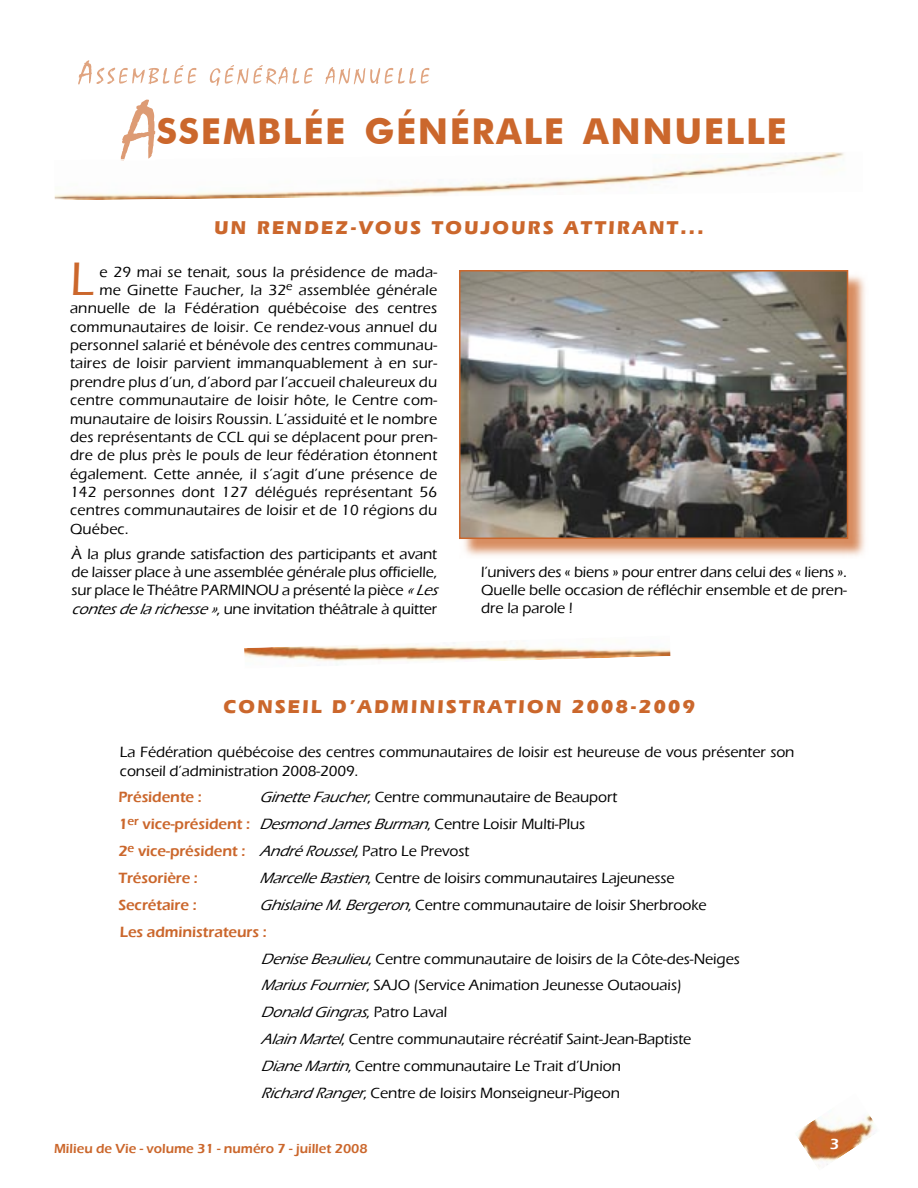
<style>
.page{position:relative;width:918px;height:1188px;background:#fff}
.page>*{position:absolute;margin:0;border:0;box-sizing:border-box;transform-origin:0 0}
.t1{font:500 48.3px "Eras ITC";color:#cb672c}
.t2{font:700 35.7px "Futura BT";letter-spacing:.045em;color:#cb672c}
.t3{font:700 19.5px "Eras IT Cby BT";letter-spacing:.12em;color:#cb672c}
.t4{font:500 15.3px/18.3px "Eras ITC";letter-spacing:-.005em;color:#000}
.t5{font:600 15.3px "Eras ITC";letter-spacing:-.005em;color:#cb672c}
.t6{font:italic 500 15.3px "Eras ITC";color:#000}
.t7{font:600 15.3px "Eras ITC";color:#fff}
.t8{font:600 13.5px "Eras ITC";color:#cb672c}
.s1{font-family:"Staccato 222 BT";font-weight:400;font-size:76.5px;color:#dd9b74}
.s2{font-style:italic}
.s3{font-weight:600;color:#cb672c}
.s4{font-style:normal}
</style>
<div class="page">
<img style="left:244px;top:642px;width:426px;height:23px">
<img style="left:796px;top:1114px;width:78px;height:53px">
<img style="left:54px;top:152px;width:790px;height:48px">
<svg style="left:78px;top:60px;width:351px;height:26px"></svg>
<img style="left:121px;top:159px;width:34px;height:2px">
<img style="left:462px;top:271px;width:403px;height:285px">
<svg style="left:459px;top:270px;width:389px;height:269px"></svg>
<h2 class="t2" style="left:121px;top:110px;width:667px"><span class="s1">A</span>SSEMBLÉE GÉNÉRALE ANNUELLE</h2>
<p class="t3" style="left:214px;top:215px;width:491px">UN RENDEZ-VOUS TOUJOURS ATTIRANT...</p>
<h1 class="t1" style="left:70px;top:252px;width:25px">L</h1>
<p class="t4" style="left:100px;top:263px;width:339px">e 29 mai se tenait, sous la présidence de mada-</p>
<p class="t4" style="left:100px;top:281px;width:339px">me Ginette Faucher, la 32<sup>e</sup> assemblée générale</p>
<p class="t4" style="left:70px;top:299px;width:369px">annuelle de la Fédération québécoise des centres</p>
<p class="t4" style="left:70px;top:318px;width:369px">communautaires de loisir. Ce rendez-vous annuel du</p>
<p class="t4" style="left:70px;top:336px;width:369px">personnel salarié et bénévole des centres communau-</p>
<p class="t4" style="left:70px;top:354px;width:369px">taires de loisir parvient immanquablement à en sur-</p>
<p class="t4" style="left:70px;top:373px;width:369px">prendre plus d’un, d’abord par l’accueil chaleureux du</p>
<p class="t4" style="left:70px;top:391px;width:369px">centre communautaire de loisir hôte, le Centre com-</p>
<p class="t4" style="left:70px;top:409px;width:369px">munautaire de loisirs Roussin. L’assiduité et le nombre</p>
<p class="t4" style="left:70px;top:428px;width:369px">des représentants de CCL qui se déplacent pour pren-</p>
<p class="t4" style="left:70px;top:446px;width:369px">dre de plus près le pouls de leur fédération étonnent</p>
<p class="t4" style="left:70px;top:465px;width:369px">également. Cette année, il s’agit d’une présence de</p>
<p class="t4" style="left:70px;top:483px;width:369px">142 personnes dont 127 délégués représentant 56</p>
<p class="t4" style="left:70px;top:501px;width:369px">centres communautaires de loisir et de 10 régions du</p>
<p class="t4" style="left:70px;top:520px;width:60px">Québec.</p>
<p class="t4" style="left:72px;top:545px;width:374px">À la plus grande satisfaction des participants et avant de laisser place à une assemblée générale plus officielle, sur place le Théâtre PARMINOU a présenté la pièce <span class="s2">«Les contesdelarichesse»</span>, une invitation théâtrale à quitter</p>
<p class="t4" style="left:481px;top:562px;width:367px;text-align:justify">l’univers des « biens » pour entrer dans celui des « liens ».<br>Quelle belle occasion de réfléchir ensemble et de pren&shy;dre la parole !</p>
<p class="t3" style="left:224px;top:695px;width:473px">CONSEIL D’ADMINISTRATION 2008-2009</p>
<p class="t4" style="left:120px;top:743px;width:676px">La Fédération québécoise des centres communautaires de loisir est heureuse de vous présenter son conseil d’administration 2008-2009.</p>
<p class="t5" style="left:118px;top:789px;width:85px">Présidente :</p>
<p class="t4" style="left:118px;top:784px;width:500px;line-height:26.8px;text-indent:141px"><span class="s2">GinetteFaucher</span>, Centre communautaire de Beauport <span class="s3">1</span><sup>er</sup> <span class="s3">vice-président :</span> <span class="s2">DesmondJamesBurman</span>, Centre Loisir Multi-Plus<br><span class="s3">2</span><sup>e</sup> <span class="s3">vice-président :</span> <span class="s2">AndréRoussel</span>, Patro Le Prevost<br><span class="s3">Trésorière :</span></p>
<p class="t4" style="left:259px;top:869px;width:417px"><span class="s2">MarcelleBastien</span>, Centre de loisirs communautaires Lajeunesse</p>
<p class="t5" style="left:118px;top:896px;width:80px">Secrétaire :</p>
<p class="t4" style="left:259px;top:896px;width:449px"><span class="s2">GhislaineM.Bergeron</span>, Centre communautaire de loisir Sherbrooke</p>
<p class="t5" style="left:120px;top:923px;width:148px">Les administrateurs :</p>
<p class="t4" style="left:261px;top:950px;width:480px"><span class="s2">DeniseBeaulieu</span>, Centre communautaire de loisirs de la Côte-des-Neiges</p>
<p class="t4" style="left:261px;top:976px;width:422px"><span class="s2">MariusFournier</span>, SAJO (Service Animation Jeunesse Outaouais)</p>
<p class="t6" style="left:261px;top:1004px;width:188px">DonaldGingras<span class="s4">, P a t r o L a v a l</span></p>
<p class="t4" style="left:261px;top:1030px;width:432px"><span class="s2">AlainMartel</span>, Centre communautaire récréatif Saint-Jean-Baptiste</p>
<p class="t4" style="left:261px;top:1057px;width:362px"><span class="s2">DianeMartin</span>, Centre communautaire Le Trait d’Union</p>
<p class="t4" style="left:261px;top:1084px;width:361px"><span class="s2">RichardRanger</span>, Centre de loisirs Monseigneur-Pigeon</p>
<p class="t8" style="left:54px;top:1141px;width:315px">Milieu de Vie - volume 31 - numéro 7 - juillet 2008</p>
<p class="t7" style="left:830px;top:1135px;width:11px">3</p>
</div>
